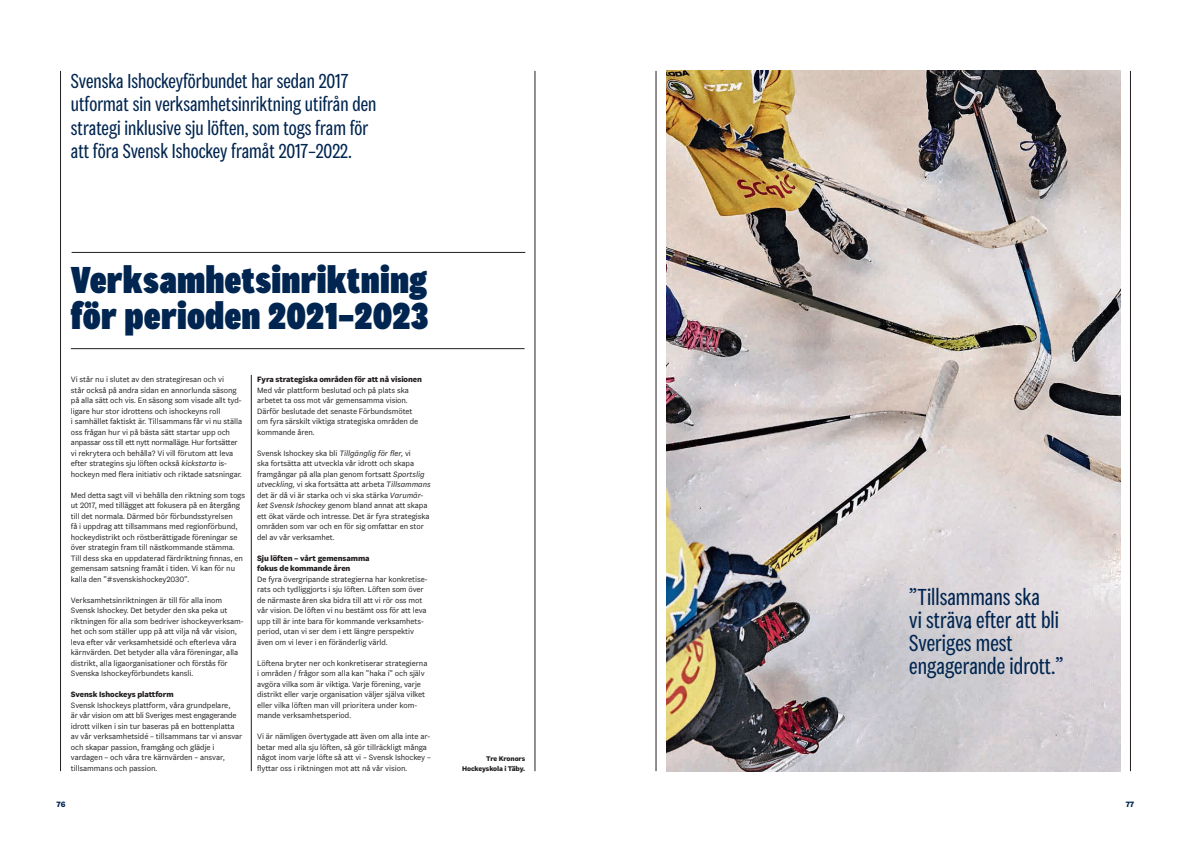
<style>
.page{position:relative;width:1191px;height:842px;background:#fff}
.page>*{position:absolute;margin:0;border:0;box-sizing:border-box;transform-origin:0 0}
.t1{font:38.9px/35.4px "Flex Display 100 Black";letter-spacing:.02em;color:#002550}
.t2{font:24px/23px "Flex Display 60 Regular";color:#002550}
.t3{font:21px/23.6px "Flex Display 60 Regular";color:#002550}
.t4{font:8px/10.5px "Flex 70 Regular";letter-spacing:-.01em;color:#231f20}
.t5{font:8px/10.5px "Flex 90 Bold";letter-spacing:-.01em;color:#231f20}
.t6{font:8px "Flex 90 Bold";color:#002550}
.t7{font:7px/10.5px "Flex 90 Bold";letter-spacing:-.01em;color:#231f20;text-align:right}
.s1{font-family:"Flex 70 Regular Italic"}
</style>
<div class="page">
<hr style="left:60px;top:71px;width:1px;height:700px;background:#231f20">
<hr style="left:535px;top:71px;width:1px;height:700px;background:#231f20">
<hr style="left:656px;top:71px;width:1px;height:700px;background:#231f20">
<hr style="left:1130px;top:71px;width:1px;height:700px;background:#231f20">
<hr style="left:251px;top:375px;width:1px;height:396px;background:#231f20">
<hr style="left:71px;top:348px;width:453px;height:1px;background:#231f20">
<hr style="left:72px;top:252px;width:453px;height:1px;background:#231f20">
<img style="left:666px;top:71px;width:454px;height:700px">
<h3 class="t3" style="left:71px;top:68px;width:307px">Svenska Ishockeyförbundet har sedan 2017 utformat sin verksamhetsinriktning utifrån den strategi inklusive sju löften, som togs fram för att föra Svensk Ishockey framåt 2017–2022.</h3>
<h1 class="t1" style="left:71px;top:261px;width:358px">Verksamhetsinriktning för perioden 2021–2023</h1>
<p class="t4" style="left:71px;top:374px;width:173px">Vi står nu i slutet av den strategiresan och vi<br>står också på andra sidan en annorlunda säsong på alla sätt och vis. En säsong som visade allt tyd&shy;ligare hur stor idrottens och ishockeyns roll<br>i samhället faktiskt är. Tillsammans får vi nu ställa oss frågan hur vi på bästa sätt startar upp och anpassar oss till ett nytt normalläge. Hur fortsätter vi rekrytera och behålla? Vi vill förutom att leva efter strategins sju löften också <span class="s1">kickstarta</span> is&shy;hockeyn med flera initiativ och riktade satsningar.</p>
<p class="t4" style="left:71px;top:490px;width:176px">Med detta sagt vill vi behålla den riktning som togs ut 2017, med tillägget att fokusera på en återgång till det normala. Därmed bör förbundsstyrelsen<br>få i uppdrag att tillsammans med regionförbund, hockeydistrikt och röstberättigade föreningar se över strategin fram till nästkommande stämma.<br>Till dess ska en uppdaterad färdriktning finnas, en gemensam satsning framåt i tiden. Vi kan för nu kalla den ”#svenskishockey2030”.</p>
<p class="t4" style="left:71px;top:595px;width:174px">Verksamhetsinriktningen är till för alla inom Svensk Ishockey. Det betyder den ska peka ut riktningen för alla som bedriver ishockeyverksam&shy;het och som ställer upp på att vilja nå vår vision, leva efter vår verksamhetsidé och efterleva våra kärnvärden. Det betyder alla våra föreningar, alla distrikt, alla ligaorganisationer och förstås för Svenska Ishockeyförbundets kansli.</p>
<p class="t5" style="left:71px;top:689px;width:104px">Svensk Ishockeys plattform</p>
<p class="t4" style="left:71px;top:700px;width:173px">Svensk Ishockeys plattform, våra grundpelare,<br>är vår vision om att bli Sveriges mest engagerande idrott vilken i sin tur baseras på en bottenplatta av vår verksamhetsidé – tillsammans tar vi ansvar och skapar passion, framgång och glädje i vardagen – och våra tre kärnvärden – ansvar, tillsammans och passion.</p>
<p class="t5" style="left:257px;top:374px;width:166px">Fyra strategiska områden för att nå visionen</p>
<p class="t4" style="left:257px;top:385px;width:163px">Med vår plattform beslutad och på plats ska arbetet ta oss mot vår gemensamma vision.<br>Därför beslutade det senaste Förbundsmötet om fyra särskilt viktiga strategiska områden de kommande åren.</p>
<p class="t4" style="left:257px;top:448px;width:175px">Svensk Ishockey ska bli <span class="s1">Tillgänglig för fler,</span> vi<br>ska fortsätta att utveckla vår idrott och skapa framgångar på alla plan genom fortsatt <span class="s1">Sportslig utveckling,</span> vi ska fortsätta att arbeta <span class="s1">Tillsammans </span>det är då vi är starka och vi ska stärka <span class="s1">Varumär&shy;ket Svensk Ishockey</span> genom bland annat att skapa ett ökat värde och intresse. Det är fyra strategiska områden som var och en för sig omfattar en stor del av vår verksamhet.</p>
<p class="t5" style="left:257px;top:552px;width:114px">Sju löften – vårt gemensamma fokus de kommande åren</p>
<p class="t4" style="left:257px;top:574px;width:172px">De fyra övergripande strategierna har konkretise&shy;rats och tydliggjorts i sju löften. Löften som över de närmaste åren ska bidra till att vi rör oss mot vår vision. De löften vi nu bestämt oss för att leva upp till är inte bara för kommande verksamhets&shy;period, utan vi ser dem i ett längre perspektiv även om vi lever i en föränderlig värld.</p>
<p class="t4" style="left:257px;top:658px;width:172px">Löftena bryter ner och konkretiserar strategierna i områden / frågor som alla kan ”haka i” och själv avgöra vilka som är viktiga. Varje förening, varje distrikt eller varje organisation väljer själva vilket eller vilka löften man vill prioritera under kom&shy;mande verksamhetsperiod.</p>
<p class="t4" style="left:257px;top:731px;width:175px">Vi är nämligen övertygade att även om alla inte ar&shy;betar med alla sju löften, så gör tillräckligt många något inom varje löfte så att vi – Svensk Ishockey – flyttar oss i riktningen mot att nå vår vision.</p>
<p class="t7" style="left:462px;top:753px;width:65px">Tre Kronors<br>Hockeyskola i Täby.</p>
<h2 class="t2" style="left:909px;top:585px;width:156px">”Tillsammans ska<br>vi sträva efter att bli<br>Sveriges mest engagerande idrott.”</h2>
<p class="t6" style="left:56px;top:799px;width:11px">76</p>
<p class="t6" style="left:1125px;top:799px;width:10px">77</p>
</div>
